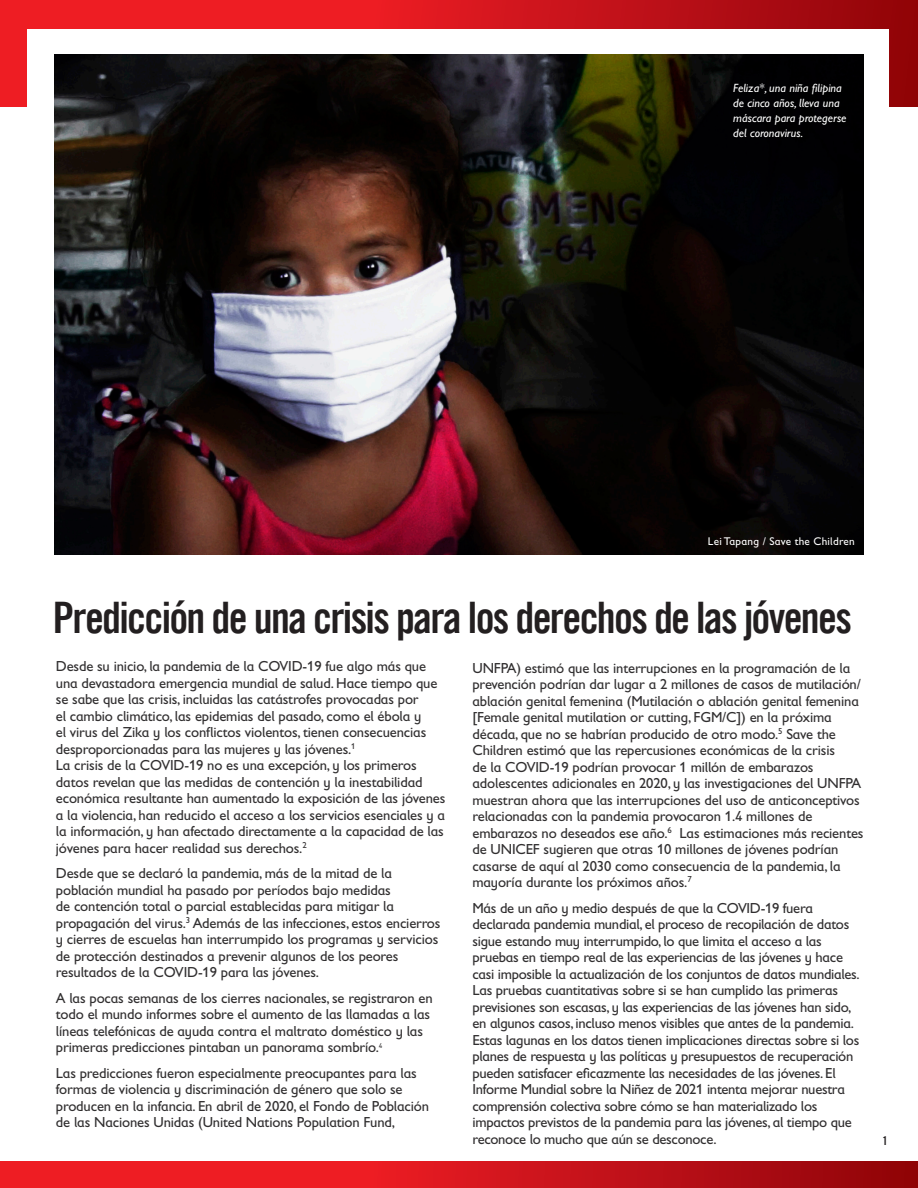
<style>
.page{position:relative;width:918px;height:1188px;background:#fff}
.page>*{position:absolute;margin:0;border:0;box-sizing:border-box;transform-origin:0 0}
.Section_Head{font:43.5px "Trade Gothic Bold Cond Twenty";letter-spacing:-.04em;color:#231f20}
.LEDE{font:14.7px/16.5px "Gill Sans Infant Std";letter-spacing:-.01em;color:#312f30}
.CTL{font:italic 12px/15px "Gill Sans Infant Std";color:#fff}
.t1{font:12px "Trade Gothic Bold Cond Twenty";color:#231f20}
.CREDIT{font:11.25px "Gill Sans Infant Std";letter-spacing:.02em;color:#fff}
</style>
<div class="page">
<svg style="left:0;top:1161px;width:918px;height:27px;background:#d0151b"></svg>
<svg style="left:0;top:0;width:918px;height:107px;background:#cc141a"></svg>
<div style="left:27px;top:29px;width:862px;height:680px;background:#fff"></div>
<img style="left:54px;top:54px;width:810px;height:500px">
<p class="CTL" style="left:733px;top:80px;width:115px">Feliza*, una niña filipina de cinco años, lleva una máscara para protegerse del coronavirus.</p>
<p class="CREDIT" style="left:708px;top:534px;width:148px">Lei Tapang / Save the Children</p>
<p class="Section_Head" style="left:53px;top:591px;width:801px">Predicción de una crisis para los derechos de las jóvenes</p>
<p class="LEDE" style="left:56px;top:658px;width:383px">Desde su inicio, la pandemia de la COVID-19 fue algo más que una devastadora emergencia mundial de salud. Hace tiempo que se sabe que las crisis, incluidas las catástrofes provocadas por<br>el cambio climático, las epidemias del pasado, como el ébola y<br>el virus del Zika y los conflictos violentos, tienen consecuencias desproporcionadas para las mujeres y las jóvenes.<sup>1</sup></p>
<p class="LEDE" style="left:56px;top:757px;width:391px">La crisis de la COVID-19 no es una excepción, y los primeros datos revelan que las medidas de contención y la inestabilidad económica resultante han aumentado la exposición de las jóvenes a la violencia, han reducido el acceso a los servicios esenciales y a la información, y han afectado directamente a la capacidad de las jóvenes para hacer realidad sus derechos.<sup>2</sup></p>
<p class="LEDE" style="left:56px;top:865px;width:386px">Desde que se declaró la pandemia, más de la mitad de la población mundial ha pasado por períodos bajo medidas<br>de contención total o parcial establecidas para mitigar la propagación del virus.<sup>3</sup> Además de las infecciones, estos encierros y cierres de escuelas han interrumpido los programas y servicios de protección destinados a prevenir algunos de los peores resultados de la COVID-19 para las jóvenes.</p>
<p class="LEDE" style="left:56px;top:990px;width:378px">A las pocas semanas de los cierres nacionales, se registraron en todo el mundo informes sobre el aumento de las llamadas a las líneas telefónicas de ayuda contra el maltrato doméstico y las primeras predicciones pintaban un panorama sombrío.<sup>4</sup></p>
<p class="LEDE" style="left:56px;top:1065px;width:375px">Las predicciones fueron especialmente preocupantes para las formas de violencia y discriminación de género que solo se producen en la infancia. En abril de 2020, el Fondo de Población de las Naciones Unidas (United Nations Population Fund,</p>
<p class="LEDE" style="left:472px;top:659px;width:393px">UNFPA) estimó que las interrupciones en la programación de la prevención podrían dar lugar a 2 millones de casos de mutilación/ ablación genital femenina (Mutilación o ablación genital femenina [Female genital mutilation or cutting, FGM/C]) en la próxima década, que no se habrían producido de otro modo.<sup>5</sup> Save the Children estimó que las repercusiones económicas de la crisis<br>de la COVID-19 podrían provocar 1 millón de embarazos adolescentes adicionales en 2020, y las investigaciones del UNFPA muestran ahora que las interrupciones del uso de anticonceptivos relacionadas con la pandemia provocaron 1.4 millones de embarazos no deseados ese año.<sup>6</sup> Las estimaciones más recientes de UNICEF sugieren que otras 10 millones de jóvenes podrían casarse de aquí al 2030 como consecuencia de la pandemia, la mayoría durante los próximos años.<sup>7</sup></p>
<p class="LEDE" style="left:472px;top:899px;width:389px">Más de un año y medio después de que la COVID-19 fuera declarada pandemia mundial, el proceso de recopilación de datos sigue estando muy interrumpido, lo que limita el acceso a las pruebas en tiempo real de las experiencias de las jóvenes y hace casi imposible la actualización de los conjuntos de datos mundiales.<br>Las pruebas cuantitativas sobre si se han cumplido las primeras previsiones son escasas, y las experiencias de las jóvenes han sido, en algunos casos, incluso menos visibles que antes de la pandemia.<br>Estas lagunas en los datos tienen implicaciones directas sobre si los planes de respuesta y las políticas y presupuestos de recuperación pueden satisfacer eficazmente las necesidades de las jóvenes. El Informe Mundial sobre la Niñez de 2021 intenta mejorar nuestra comprensión colectiva sobre cómo se han materializado los impactos previstos de la pandemia para las jóvenes, al tiempo que reconoce lo mucho que aún se desconoce.</p>
<p class="t1" style="left:882px;top:1134px;width:7px">1</p>
</div>
